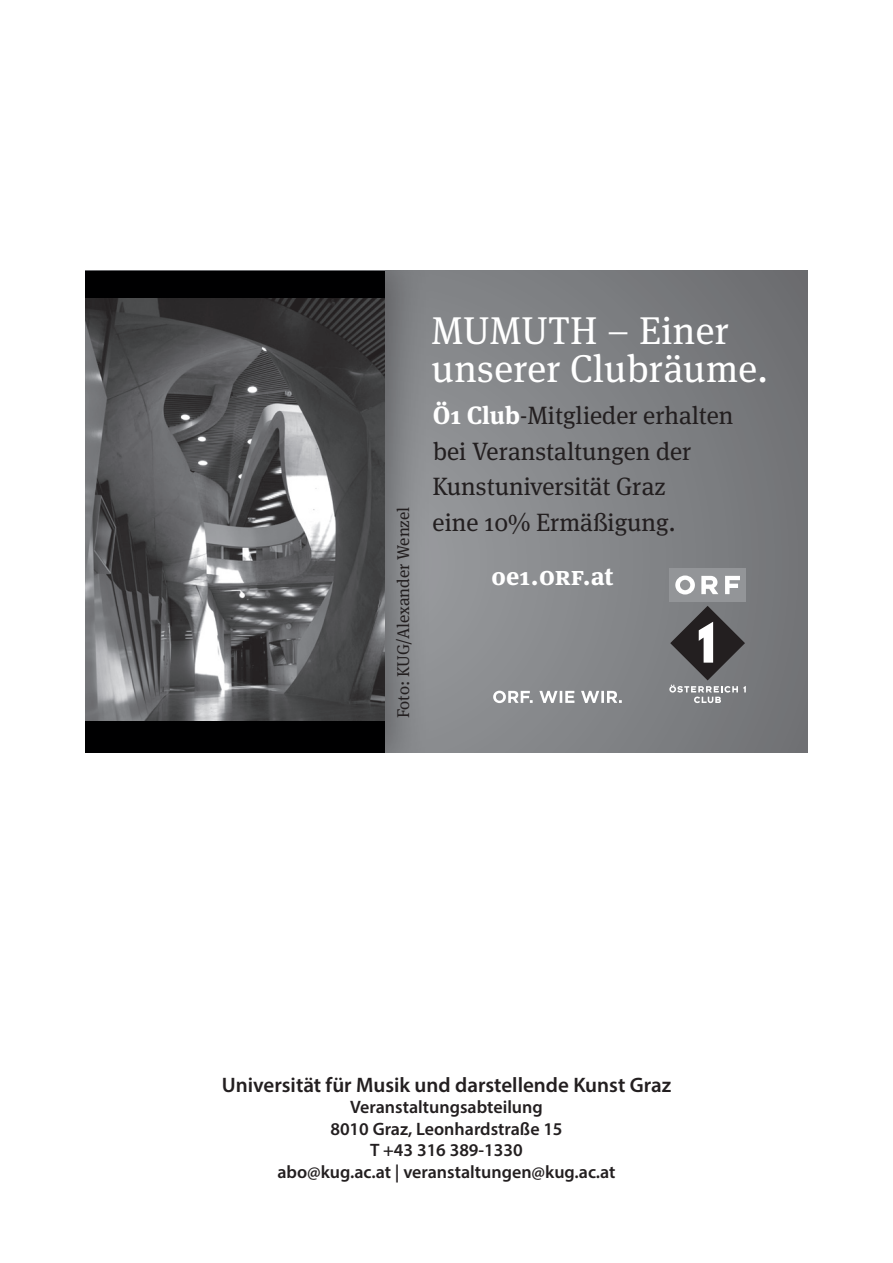
<style>
.page{position:relative;width:893px;height:1263px;background:#fff}
.page>*{position:absolute;margin:0;border:0;box-sizing:border-box;transform-origin:0 0}
.t1{font:38.7px/37.8px "Meta Serif Pro";letter-spacing:.01em;color:#fff}
.t2{font:25.05px/35.7px "Meta Serif Pro";color:#231f20}
.t3{font:700 25.05px "Meta Serif Pro";color:#fff}
.t4{font:600 21px "Myriad Pro";color:#231f20}
.t5{font:600 18px "Myriad Pro";color:#231f20}
.t6{font:16.95px "Meta Serif Pro";color:#231f20}
.s1{font-weight:700;color:#fff}
</style>
<div class="page">
<div style="left:429px;top:271px;width:379px;height:482px;background:linear-gradient(to right,#909396,#717275)"></div>
<img style="left:385px;top:271px;width:44px;height:482px">
<div style="left:85px;top:271px;width:300px;height:482px;background:#000001"></div>
<img style="left:85px;top:299px;width:300px;height:421px">
<div style="left:669px;top:569px;width:77px;height:33px;background:#939598"></div>
<svg style="left:675px;top:575px;width:65px;height:19px"></svg>
<svg style="left:669px;top:606px;width:77px;height:97px"></svg>
<svg style="left:493px;top:691px;width:129px;height:12px"></svg>
<p class="t6" style="left:391px;top:718px;width:213px;rotate:-90deg">Foto: KUG/Alexander Wenzel</p>
<p class="t1" style="left:432px;top:310px;width:338px">MUMUTH – Einer unserer Clubräume.</p>
<p class="t2" style="left:433px;top:396px;width:302px"><span class="s1">Ö1 Club</span>-Mitglieder erhalten bei Veranstaltungen der<br>Kunstuniversität Graz<br>eine 10% Ermäßigung.</p>
<p class="t3" style="left:491px;top:556px;width:124px">oe1.orf.at</p>
<p class="t4" style="left:222px;top:1071px;width:451px">Universität für Musik und darstellende Kunst Graz</p>
<p class="t5" style="left:350px;top:1095px;width:194px">Veranstaltungsabteilung</p>
<p class="t5" style="left:330px;top:1117px;width:234px">8010 Graz, Leonhardstraße 15</p>
<p class="t5" style="left:370px;top:1139px;width:154px">T +43 316 389-1330</p>
<p class="t5" style="left:277px;top:1160px;width:340px">abo@kug.ac.at | veranstaltungen@kug.ac.at</p>
</div>
